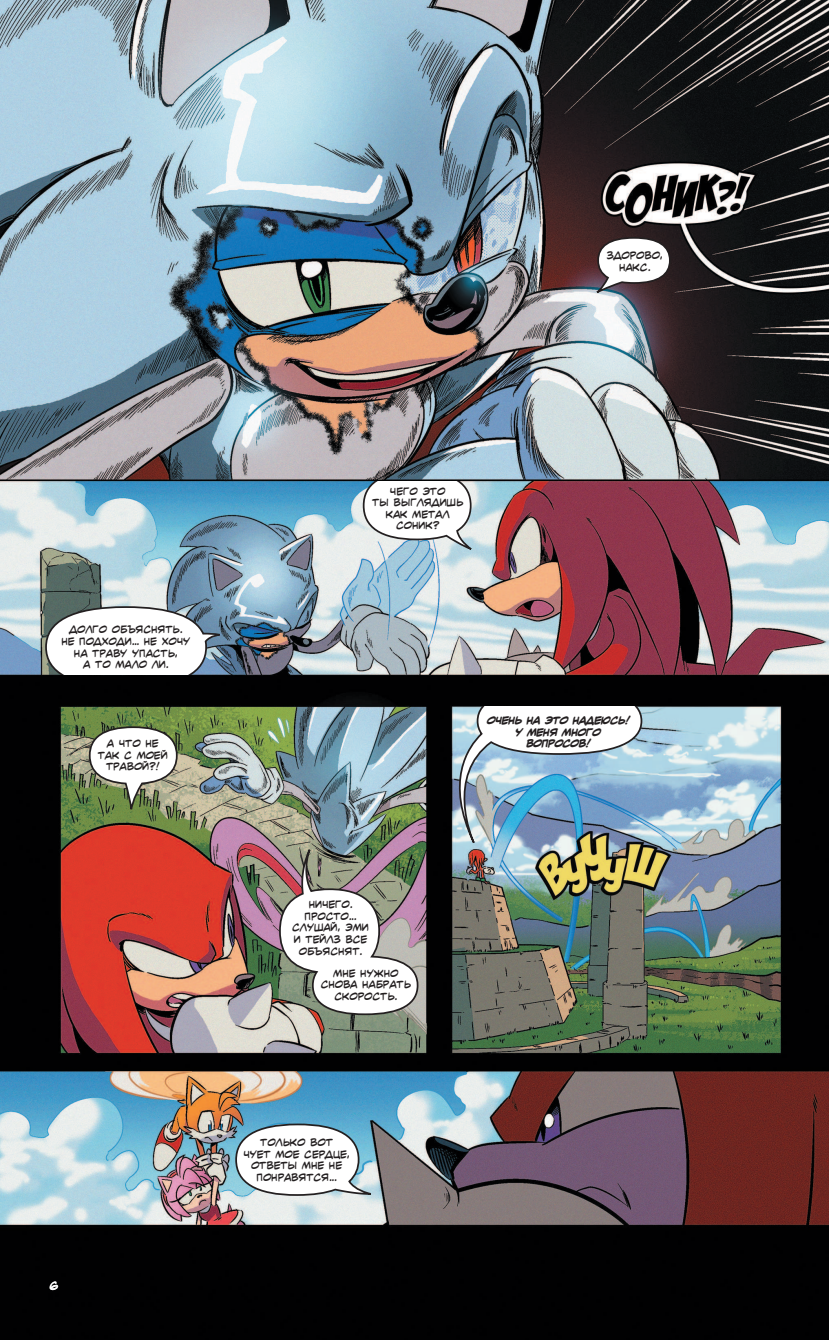
<style>
.page{position:relative;width:829px;height:1340px;background:#fff}
.page>*{position:absolute;margin:0;border:0;box-sizing:border-box;transform-origin:0 0}
.t1{font:10.5px "dd Sonic Hand Made";color:#fff}
.t2{font:9.62px/11.5px "dd Sonic Hand Made";color:#231f20;text-align:center;scale:.96 1}
.t3{font:italic 700 9.62px/11.5px "dd Sonic Hand Made";color:#231f20;text-align:center;scale:.96 1}
</style>
<div class="page">
<img style="left:0;top:0;width:828px;height:1339px">
<svg style="left:595px;top:236px;width:76px;height:60px"></svg>
<svg style="left:88px;top:725px;width:90px;height:118px"></svg>
<svg style="left:234px;top:1122px;width:138px;height:217px"></svg>
<img style="left:278px;top:801px;width:141px;height:215px">
<svg style="left:362px;top:481px;width:111px;height:68px"></svg>
<svg style="left:44px;top:605px;width:177px;height:69px"></svg>
<img style="left:448px;top:706px;width:195px;height:155px">
<p class="t2" style="left:606px;top:249px;width:60px">Здорово,<br>Накс.</p>
<p class="t2" style="left:61px;top:623px;width:136px">Долго объяснять.<br>Не подходи... Не хочу на траву упасть,<br>а то мало ли.</p>
<p class="t2" style="left:98px;top:737px;width:74px">А что не так с моей травой?!</p>
<p class="t2" style="left:372px;top:484px;width:96px">Чего это<br>ты выглядишь как Метал<br>Соник?</p>
<p class="t2" style="left:292px;top:898px;width:81px">Ничего.<br>Просто...<br>Слушай, Эми и Тейлз все объяснят.</p>
<p class="t2" style="left:320px;top:966px;width:95px">Мне нужно снова набрать скорость.</p>
<p class="t3" style="left:486px;top:713px;width:149px">Очень на это надеюсь!<br>У меня много вопросов!</p>
<p class="t1" style="left:50px;top:1280px;width:10px">6</p>
<p class="t2" style="left:243px;top:1135px;width:112px">Только вот<br>чует мое сердце, ответы мне не понравятся...</p>
</div>
